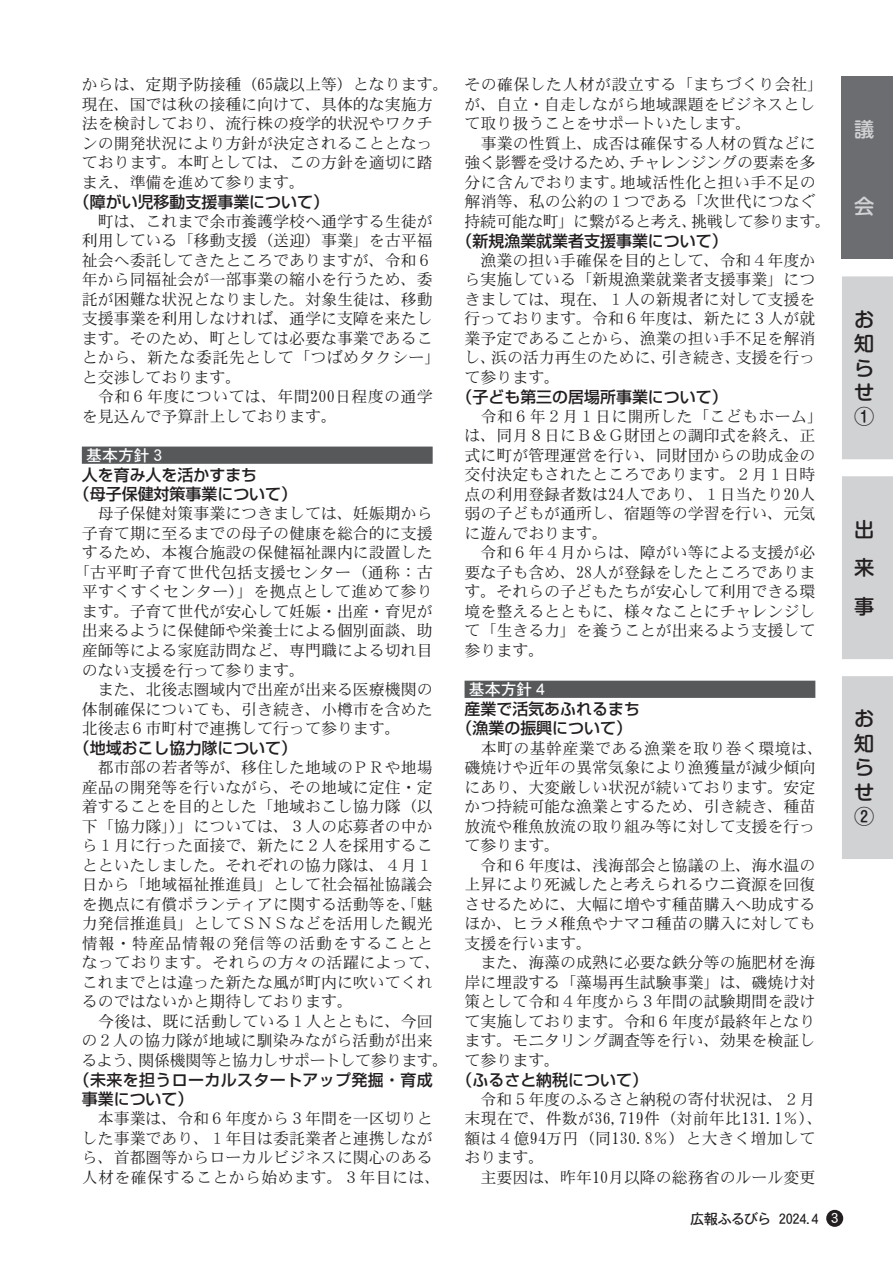
<style>
.page{position:relative;width:893px;height:1263px;background:#fff}
.page>*{position:absolute;margin:0;border:0;box-sizing:border-box;transform-origin:0 0}
.NEW頁柱黒{font:500 20.25px/24.5px "Shin M Go Pro";color:#231f20;text-align:justify}
.NEW頁柱白抜き{font:500 20.25px "Shin M Go Pro";color:#d1d2d4}
._15Q本文{font:15.9px/19.5px "DFHS Mincho W3 WIN RKSJ H";color:#231f20}
._８月__見出し{font:500 15.9px "Shin Go Pro";color:#231f20}
._15Q本文-2{font:15.9px/19.5px "DFHS Mincho W3 WIN RKSJ H";letter-spacing:.025em;color:#231f20}
._15Q本文-3{font:15.9px/19.5px "DFHS Mincho W3 WIN RKSJ H";letter-spacing:.02em;color:#231f20}
._８月__見出し-2{font:500 15.9px/19.5px "Shin Go Pro";letter-spacing:.025em;color:#231f20}
.方針小見出し{font:15.9px "DFHS Gothic W5 WIN RKSJ H";color:#fff}
.日付け柱{font:14.4px "DFHS Gothic W5 WIN RKSJ H";letter-spacing:-.04em;color:#231f20}
.ノンブル{font:13.8px "DFHS Gothic W5 WINP RKSJ H";color:#fff}
</style>
<div class="page">
<div style="left:842px;top:77px;width:51px;height:182px;background:#6c6d70"></div>
<div style="left:842px;top:276px;width:51px;height:583px;background:#d1d2d4"></div>
<div style="left:826px;top:1210px;width:17px;height:17px;background:#231f20;border-radius:50%"></div>
<div style="left:82px;top:447px;width:351px;height:17px;background:#57585a"></div>
<div style="left:465px;top:681px;width:350px;height:17px;background:#57585a"></div>
<p class="_15Q本文" style="left:82px;top:75px;width:368px">からは、定期予防接種（65歳以上等）となります。現在、国では秋の接種に向けて、具体的な実施方法を検討しており、流行株の疫学的状況やワクチンの開発状況により方針が決定されることとなっております。本町としては、この方針を適切に踏まえ、準備を進めて参ります。</p>
<p class="_８月__見出し" style="left:74px;top:189px;width:257px">（障がい児移動支援事業について）</p>
<p class="_15Q本文" style="left:82px;top:211px;width:360px">　町は、これまで余市養護学校へ通学する生徒が利用している「移動支援（送迎）事業」を古平福祉会へ委託してきたところでありますが、令和６年から同福祉会が一部事業の縮小を行うため、委託が困難な状況となりました。対象生徒は、移動支援事業を利用しなければ、通学に支障を来たします。そのため、町としては必要な事業であることから、新たな委託先として「つばめタクシー」と交渉しております。</p>
<p class="_15Q本文-2" style="left:82px;top:387px;width:352px">　令和６年度については、年間200日程度の通学を見込んで予算計上しております。</p>
<p class="方針小見出し" style="left:86px;top:447px;width:81px">基本方針３</p>
<p class="_８月__見出し" style="left:82px;top:462px;width:177px">人を育み人を活かすまち</p>
<p class="_８月__見出し" style="left:74px;top:481px;width:225px">（母子保健対策事業について）</p>
<p class="_15Q本文" style="left:82px;top:504px;width:352px">　母子保健対策事業につきましては、妊娠期から</p>
<p class="_15Q本文" style="left:82px;top:523px;width:352px">子育て期に至るまでの母子の健康を総合的に支援</p>
<p class="_15Q本文" style="left:82px;top:543px;width:352px">するため、本複合施設の保健福祉課内に設置した</p>
<p class="_15Q本文-2" style="left:74px;top:562px;width:360px">「古平町子育て世代包括支援センター（通称：古</p>
<p class="_15Q本文-2" style="left:82px;top:582px;width:352px">平すくすくセンター）」を拠点として進めて参り</p>
<p class="_15Q本文" style="left:82px;top:601px;width:352px">ます。子育て世代が安心して妊娠・出産・育児が</p>
<p class="_15Q本文" style="left:82px;top:621px;width:352px">出来るように保健師や栄養士による個別面談、助</p>
<p class="_15Q本文" style="left:82px;top:640px;width:352px">産師等による家庭訪問など、専門職による切れ目</p>
<p class="_15Q本文" style="left:82px;top:660px;width:225px">のない支援を行って参ります。</p>
<p class="_15Q本文" style="left:82px;top:679px;width:352px;text-align:justify">　また、北後志圏域内で出産が出来る医療機関の体制確保についても、引き続き、小樽市を含めた北後志６市町村で連携して行って参ります。</p>
<p class="_８月__見出し" style="left:74px;top:735px;width:225px">（地域おこし協力隊について）</p>
<p class="_15Q本文" style="left:82px;top:757px;width:360px">　都市部の若者等が、移住した地域のＰＲや地場産品の開発等を行いながら、その地域に定住・定着することを目的とした「地域おこし協力隊（以下「協力隊」）」については、３人の応募者の中から１月に行った面接で、新たに２人を採用することといたしました。それぞれの協力隊は、４月１日から「地域福祉推進員」として社会福祉協議会を拠点に有償ボランティアに関する活動等を、「魅力発信推進員」としてＳＮＳなどを活用した観光情報・特産品情報の発信等の活動をすることとなっております。それらの方々の活躍によって、これまでとは違った新たな風が町内に吹いてくれるのではないかと期待しております。</p>
<p class="_15Q本文" style="left:82px;top:1011px;width:368px">　今後は、既に活動している１人とともに、今回の２人の協力隊が地域に馴染みながら活動が出来るよう、関係機関等と協力しサポートして参ります。</p>
<p class="_８月__見出し-2" style="left:82px;top:1068px;width:352px;text-indent:-8px">（未来を担うローカルスタートアップ発掘・育成事業について）</p>
<p class="_15Q本文" style="left:82px;top:1109px;width:360px">　本事業は、令和６年度から３年間を一区切りとした事業であり、１年目は委託業者と連携しながら、首都圏等からローカルビジネスに関心のある人材を確保することから始めます。３年目には、</p>
<p class="_15Q本文" style="left:465px;top:75px;width:360px">その確保した人材が設立する「まちづくり会社」が、自立・自走しながら地域課題をビジネスとして取り扱うことをサポートいたします。</p>
<p class="_15Q本文" style="left:464px;top:133px;width:368px">　事業の性質上、成否は確保する人材の質などに強く影響を受けるため、チャレンジングの要素を多分に含んでおります。地域活性化と担い手不足の解消等、私の公約の１つである「次世代につなぐ持続可能な町」に繋がると考え、挑戦して参ります。</p>
<p class="_８月__見出し" style="left:457px;top:228px;width:273px">（新規漁業就業者支援事業について）</p>
<p class="_15Q本文" style="left:465px;top:250px;width:352px;text-align:justify">　漁業の担い手確保を目的として、令和４年度から実施している「新規漁業就業者支援事業」につきましては、現在、１人の新規者に対して支援を行っております。令和６年度は、新たに３人が就業予定であることから、漁業の担い手不足を解消し、浜の活力再生のために、引き続き、支援を行って参ります。</p>
<p class="_８月__見出し" style="left:457px;top:384px;width:273px">（子ども第三の居場所事業について）</p>
<p class="_15Q本文" style="left:465px;top:406px;width:360px">　令和６年２月１日に開所した「こどもホーム」は、同月８日にＢ＆Ｇ財団との調印式を終え、正式に町が管理運営を行い、同財団からの助成金の交付決定もされたところであります。２月１日時点の利用登録者数は24人であり、１日当たり20人弱の子どもが通所し、宿題等の学習を行い、元気に遊んでおります。</p>
<p class="_15Q本文" style="left:465px;top:543px;width:352px;text-align:justify">　令和６年４月からは、障がい等による支援が必要な子も含め、28人が登録をしたところであります。それらの子どもたちが安心して利用できる環境を整えるとともに、様々なことにチャレンジして「生きる力」を養うことが出来るよう支援して参ります。</p>
<p class="方針小見出し" style="left:469px;top:681px;width:81px">基本方針４</p>
<p class="_８月__見出し" style="left:465px;top:696px;width:177px">産業で活気あふれるまち</p>
<p class="_８月__見出し" style="left:457px;top:715px;width:177px">（漁業の振興について）</p>
<p class="_15Q本文" style="left:465px;top:738px;width:360px">　本町の基幹産業である漁業を取り巻く環境は、磯焼けや近年の異常気象により漁獲量が減少傾向にあり、大変厳しい状況が続いております。安定かつ持続可能な漁業とするため、引き続き、種苗放流や稚魚放流の取り組み等に対して支援を行って参ります。</p>
<p class="_15Q本文" style="left:465px;top:855px;width:352px;text-align:justify">　令和６年度は、浅海部会と協議の上、海水温の上昇により死滅したと考えられるウニ資源を回復させるために、大幅に増やす種苗購入へ助成するほか、ヒラメ稚魚やナマコ種苗の購入に対しても支援を行います。</p>
<p class="_15Q本文" style="left:465px;top:953px;width:352px;text-align:justify">　また、海藻の成熟に必要な鉄分等の施肥材を海岸に埋設する「藻場再生試験事業」は、磯焼け対策として令和４年度から３年間の試験期間を設けて実施しております。令和６年度が最終年となります。モニタリング調査等を行い、効果を検証して参ります。</p>
<p class="_８月__見出し" style="left:457px;top:1066px;width:193px">（ふるさと納税について）</p>
<p class="_15Q本文-3" style="left:465px;top:1089px;width:360px">　令和５年度のふるさと納税の寄付状況は、２月末現在で、件数が36,719件（対前年比131.1％）、額は４億94万円（同130.8％）と大きく増加しております。</p>
<p class="_15Q本文" style="left:465px;top:1167px;width:352px">　主要因は、昨年10月以降の総務省のルール変更</p>
<p class="日付け柱" style="left:690px;top:1211px;width:130px">広報ふるびら 2024.4</p>
<p class="ノンブル" style="left:831px;top:1211px;width:9px">3</p>
<p class="NEW頁柱白抜き" style="left:854px;top:113px;width:21px">議</p>
<p class="NEW頁柱白抜き" style="left:854px;top:190px;width:21px">会</p>
<p class="NEW頁柱黒" style="left:854px;top:304px;width:21px">お知らせ①</p>
<p class="NEW頁柱黒" style="left:854px;top:507px;width:21px;line-height:38.8px">出来事</p>
<p class="NEW頁柱黒" style="left:854px;top:704px;width:21px">お知らせ②</p>
</div>
